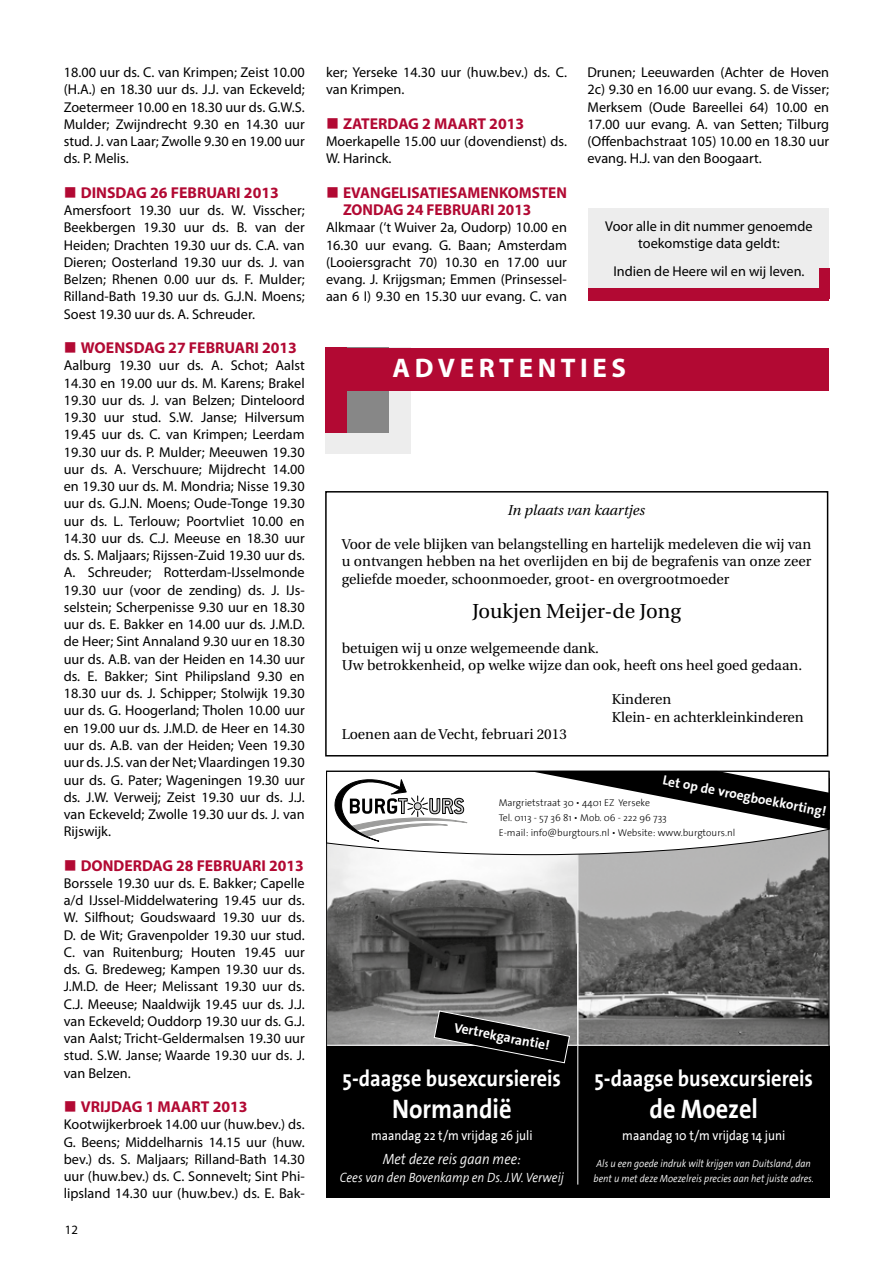
<style>
.page{position:relative;width:893px;height:1263px;background:#fff}
.page>*{position:absolute;margin:0;border:0;box-sizing:border-box;transform-origin:0 0}
.t1{font:700 27.15px "The Sans";color:#fff;scale:.9 1}
.t2{font:700 27px "Myriad Pro";color:#fff}
.t3{font:700 22.5px "The Sans";color:#fff;scale:.9 1}
.t4{font:20.25px "Utopia";color:#000}
.t5{font:700 15.75px/17.2px "Myriad Pro";color:#b20933}
.t6{font:italic 300 15px "The Sans";color:#fff;scale:.9 1}
.t7{font:14.25px/17.2px "Myriad Pro";color:#000;text-align:justify}
.t8{font:14.25px/17.2px "Utopia";color:#000}
.t9{font:italic 14.25px "Utopia";color:#000}
.t10{font:13.5px "The Sans Plain";color:#fff;scale:.9 1}
.t11{font:700 13.5px "The Sans";color:#fff}
.t12{font:italic 300 13.5px "The Sans";color:#fff;scale:.9 1}
.t13{font:12.75px "Myriad Pro";color:#000}
.t14{font:italic 300 10.5px/15px "The Sans";color:#fff;scale:.9 1}
.t15{font:300 9.9px/14.9px "The Sans";color:#000}
</style>
<div class="page">
<div style="left:325px;top:348px;width:85px;height:106px;background:#ededed"></div>
<div style="left:325px;top:348px;width:64px;height:85px;background:#878787"></div>
<div style="left:325px;top:348px;width:21px;height:85px;background:#b20933"></div>
<div style="left:325px;top:348px;width:503px;height:42px;background:#b20933"></div>
<div style="left:326px;top:778px;width:503px;height:419px;background:#000"></div>
<img style="left:328px;top:855px;width:249px;height:188px">
<img style="left:579px;top:855px;width:248px;height:188px">
<svg style="left:328px;top:773px;width:499px;height:82px"></svg>
<svg style="left:433px;top:1010px;width:137px;height:54px"></svg>
<hr style="left:577px;top:933px;width:1px;height:251px;background:#fff">
<div style="left:325px;top:491px;width:503px;height:265px;border:2px solid #000"></div>
<div style="left:588px;top:209px;width:241px;height:85px;background:#ededed"></div>
<div style="left:588px;top:288px;width:241px;height:12px;background:#b20933"></div>
<div style="left:819px;top:269px;width:10px;height:30px;background:#b20933"></div>
<p class="t7" style="left:64px;top:63px;width:242px">18.00 uur ds. C. van Krimpen; Zeist 10.00 (H.A.) en 18.30 uur ds. J.J. van Eckeveld; Zoetermeer 10.00 en 18.30 uur ds. G.W.S.<br>Mulder; Zwijndrecht 9.30 en 14.30 uur stud. J. van Laar; Zwolle 9.30 en 19.00 uur ds. P. Melis.</p>
<p class="t5" style="left:64px;top:184px;width:217px">■ DINSDAG 26 FEBRUARI 2013</p>
<p class="t7" style="left:64px;top:201px;width:242px">Amersfoort 19.30 uur ds. W. Visscher; Beekbergen 19.30 uur ds. B. van der Heiden; Drachten 19.30 uur ds. C.A. van Dieren; Oosterland 19.30 uur ds. J. van Belzen; Rhenen 0.00 uur ds. F. Mulder; Rilland-Bath 19.30 uur ds. G.J.N. Moens; Soest 19.30 uur ds. A. Schreuder.</p>
<p class="t5" style="left:64px;top:339px;width:235px">■ WOENSDAG 27 FEBRUARI 2013</p>
<p class="t7" style="left:64px;top:357px;width:242px">Aalburg 19.30 uur ds. A. Schot; Aalst 14.30 en 19.00 uur ds. M. Karens; Brakel 19.30 uur ds. J. van Belzen; Dinteloord 19.30 uur stud. S.W. Janse; Hilversum 19.45 uur ds. C. van Krimpen; Leerdam 19.30 uur ds. P. Mulder; Meeuwen 19.30 uur ds. A. Verschuure; Mijdrecht 14.00 en 19.30 uur ds. M. Mondria; Nisse 19.30 uur ds. G.J.N. Moens; Oude-Tonge 19.30 uur ds. L. Terlouw; Poortvliet 10.00 en 14.30 uur ds. C.J. Meeuse en 18.30 uur ds. S. Maljaars; Rijssen-Zuid 19.30 uur ds.<br>A. Schreuder; Rotterdam-IJsselmonde 19.30 uur (voor de zending) ds. J. IJs&shy;selstein; Scherpenisse 9.30 uur en 18.30 uur ds. E. Bakker en 14.00 uur ds. J.M.D. de Heer; Sint Annaland 9.30 uur en 18.30 uur ds. A.B. van der Heiden en 14.30 uur ds. E. Bakker; Sint Philipsland 9.30 en 18.30 uur ds. J. Schipper; Stolwijk 19.30 uur ds. G. Hoogerland; Tholen 10.00 uur en 19.00 uur ds. J.M.D. de Heer en 14.30 uur ds. A.B. van der Heiden; Veen 19.30 uur ds. J.S. van der Net; Vlaardingen 19.30 uur ds. G. Pater; Wageningen 19.30 uur ds. J.W. Verweij; Zeist 19.30 uur ds. J.J. van Eckeveld; Zwolle 19.30 uur ds. J. van Rijswijk.</p>
<p class="t5" style="left:64px;top:857px;width:241px">■ DON DERDAG 28 FEBRUARI 2013</p>
<p class="t7" style="left:64px;top:874px;width:242px">Borssele 19.30 uur ds. E. Bakker; Capelle a/d IJssel-Middelwatering 19.45 uur ds.<br>W. Silfhout; Goudswaard 19.30 uur ds.<br>D. de Wit; Gravenpolder 19.30 uur stud.<br>C. van Ruitenburg; Houten 19.45 uur ds. G. Bredeweg; Kampen 19.30 uur ds.<br>J.M.D. de Heer; Melissant 19.30 uur ds.<br>C.J. Meeuse; Naaldwijk 19.45 uur ds. J.J. van Eckeveld; Ouddorp 19.30 uur ds. G.J. van Aalst; Tricht-Geldermalsen 19.30 uur stud. S.W. Janse; Waarde 19.30 uur ds. J. van Belzen.</p>
<p class="t5" style="left:64px;top:1098px;width:185px">■ VRIJDAG 1 MAART 2013</p>
<p class="t7" style="left:64px;top:1116px;width:242px">Kootwijkerbroek 14.00 uur (huw.bev.) ds.<br>G. Beens; Middelharnis 14.15 uur (huw. bev.) ds. S. Maljaars; Rilland-Bath 14.30 uur (huw.bev.) ds. C. Sonnevelt; Sint Phi&shy;lipsland 14.30 uur (huw.bev.) ds. E. Bak-</p>
<p class="t13" style="left:65px;top:1222px;width:15px">12</p>
<p class="t7" style="left:587px;top:63px;width:243px">Drunen; Leeuwarden (Achter de Hoven 2c) 9.30 en 16.00 uur evang. S. de Visser; Merksem (Oude Bareellei 64) 10.00 en 17.00 uur evang. A. van Setten; Tilburg (Offenbachstraat 105) 10.00 en 18.30 uur evang. H.J. van den Boogaart.</p>
<p class="t7" style="left:326px;top:63px;width:242px">ker; Yerseke 14.30 uur (huw.bev.) ds. C. van Krimpen.</p>
<p class="t5" style="left:326px;top:115px;width:200px">■ ZATERDAG 2 MAART 2013</p>
<p class="t7" style="left:326px;top:132px;width:242px">Moerkapelle 15.00 uur (dovendienst) ds.<br>W. Harinck.</p>
<p class="t5" style="left:326px;top:184px;width:174px">■ EVANGELISATIESAMENKO</p>
<p class="t5" style="left:343px;top:184px;width:223px;text-indent:176px">MSTEN<br>ZON DAG 24 FEBRUARI 2013</p>
<p class="t7" style="left:326px;top:219px;width:242px">Alkmaar (‘t Wuiver 2a, Oudorp) 10.00 en 16.30 uur evang. G. Baan; Amsterdam (Looiersgracht 70) 10.30 en 17.00 uur evang. J. Krijgsman; Emmen (Prinsessel&shy;aan 6 I) 9.30 en 15.30 uur evang. C. van</p>
<p class="t7" style="left:605px;top:217px;width:209px;text-align:center">Voor alle in dit nummer genoemde toekomstige data geldt:</p>
<p class="t7" style="left:613px;top:262px;width:193px">Indien de Heere wil en wij leven.</p>
<h2 class="t2" style="left:392px;top:353px;width:22px">ADVE</h2>
<h2 class="t2" style="left:479px;top:353px;width:99px">RTENTIE</h2>
<h2 class="t2" style="left:612px;top:353px;width:16px">S</h2>
<p class="t9" style="left:508px;top:502px;width:139px">In plaats van kaartjes</p>
<p class="t8" style="left:342px;top:536px;width:471px;text-align:justify">Voor de vele blijken van belangstelling en hartelijk medeleven die wij van u ontvangen hebben na het overlijden en bij de begrafenis van onze zeer geliefde moeder, schoonmoeder, groot- en overgrootmoeder</p>
<h3 class="t4" style="left:472px;top:600px;width:210px">Joukjen Meijer-de Jong</h3>
<p class="t8" style="left:342px;top:639px;width:462px">betuigen wij u onze welgemeende dank.<br>Uw betrokkenheid, op welke wijze dan ook, heeft ons heel goed gedaan.</p>
<p class="t8" style="left:612px;top:691px;width:194px">Kinderen<br>Klein- en achterkleinkinderen</p>
<p class="t8" style="left:342px;top:726px;width:227px">Loenen aan de Vecht, februari 2013</p>
<p class="t11" style="left:664px;top:773px;width:168px;rotate:11deg">Let op de vroegboekkorting!</p>
<p class="t15" style="left:499px;top:796px;width:238px">Margrietstraat 30 • 4401 EZ Yerseke<br>Tel. 0113 - 57 36 81 • Mob. 06 - 222 96 733<br>E-mail: info@burgtours.nl • Website: www.burgtours.nl</p>
<p class="t11" style="left:456px;top:1020px;width:99px;rotate:11deg">Vertrekgarantie!</p>
<h3 class="t3" style="left:343px;top:1067px;width:244px">5-daagse busexcursiereis</h3>
<h1 class="t1" style="left:392px;top:1094px;width:134px">Normandië</h1>
<p class="t10" style="left:371px;top:1129px;width:181px">maandag 22 t/m vrijdag 26 juli</p>
<p class="t6" style="left:383px;top:1151px;width:155px">Met deze reis gaan mee:</p>
<p class="t12" style="left:340px;top:1171px;width:250px">Cees van den Bovenkamp en Ds. J.W. Verweij</p>
<h3 class="t3" style="left:595px;top:1067px;width:244px">5-daagse busexcursiereis</h3>
<h1 class="t1" style="left:649px;top:1094px;width:122px">de Moezel</h1>
<p class="t10" style="left:622px;top:1129px;width:183px">maandag 10 t/m vrijdag 14 juni</p>
<p class="t14" style="left:594px;top:1157px;width:246px">Als u een goede indruk wilt krijgen van Duitsland, dan bent u met deze Moezelreis precies aan het juiste adres.</p>
</div>
